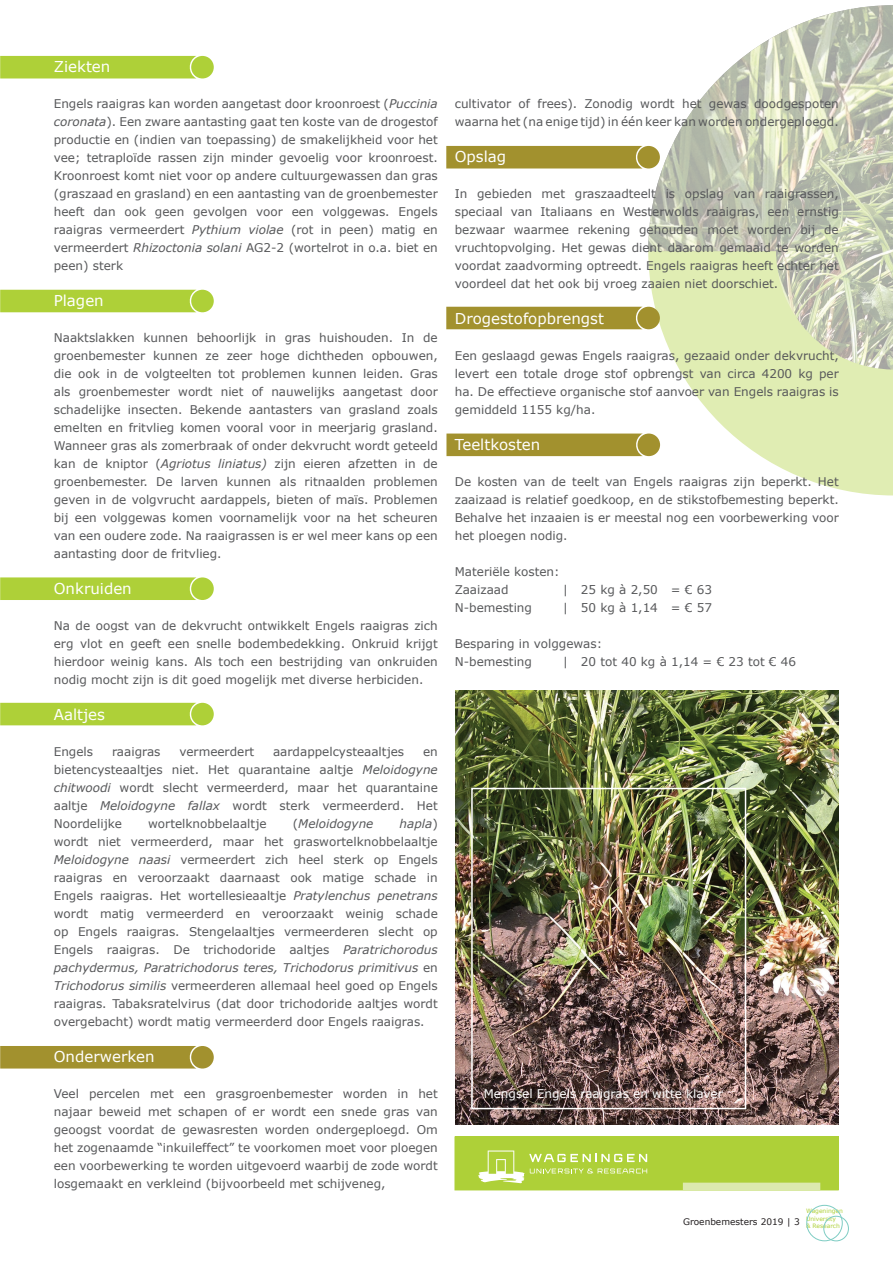
<style>
.page{position:relative;width:893px;height:1263px;background:#fff}
.page>*{position:absolute;margin:0;border:0;box-sizing:border-box;transform-origin:0 0}
.t1{font:15px "Verdana";color:#fff}
.t2{font:12px/18px "Verdana";color:#57585a;text-align:justify}
.t3{font:12px "Verdana";color:#fff}
.t4{font:italic 12px "Verdana";color:#57585a}
.t5{font:9px "Verdana";color:#231f20}
.t6{font:6px/7.2px "Verdana";color:#aed038}
.s1{font-style:italic}
.s2{font-style:normal}
</style>
<div class="page">
<div style="left:807px;top:1205px;width:35px;height:36px;border:1px solid #7eccc3;border-radius:50%"></div>
<div style="left:824px;top:1216px;width:25px;height:25px;border:1px solid #7eccc3;border-radius:50%"></div>
<svg style="left:456px;top:5px;width:437px;height:491px"></svg>
<div style="left:446px;top:307px;width:197px;height:22px;background:#a2912e"></div>
<div style="left:637px;top:307px;width:23px;height:22px;background:#a2912e;border-radius:50%"></div>
<div style="left:446px;top:433px;width:197px;height:23px;background:#a2912e"></div>
<div style="left:637px;top:433px;width:23px;height:23px;background:#a2912e;border-radius:50%"></div>
<div style="left:0;top:56px;width:196px;height:22px;background:#aed038"></div>
<div style="left:191px;top:56px;width:23px;height:22px;background:#aed038;border-radius:50%"></div>
<div style="left:0;top:577px;width:196px;height:23px;background:#aed038"></div>
<div style="left:191px;top:577px;width:23px;height:23px;background:#aed038;border-radius:50%"></div>
<svg style="left:0;top:289px;width:196px;height:24px;background:#b3d345"></svg>
<div style="left:191px;top:290px;width:23px;height:22px;background:#aed038;border-radius:50%"></div>
<div style="left:0;top:703px;width:196px;height:22px;background:#aed038"></div>
<div style="left:191px;top:703px;width:23px;height:22px;background:#aed038;border-radius:50%"></div>
<div style="left:0;top:1046px;width:196px;height:22px;background:#a2912e"></div>
<div style="left:191px;top:1046px;width:23px;height:22px;background:#a2912e;border-radius:50%"></div>
<div style="left:446px;top:146px;width:197px;height:22px;background:#a2912e"></div>
<div style="left:637px;top:146px;width:23px;height:22px;background:#a2912e;border-radius:50%"></div>
<svg style="left:728px;top:1190px;width:75px;height:1px"></svg>
<svg style="left:455px;top:1136px;width:384px;height:54px;background:#b4d347"></svg>
<img style="left:456px;top:690px;width:382px;height:435px">
<div style="left:471px;top:788px;width:275px;height:321px;border:2px solid #fff"></div>
<p class="t1" style="left:54px;top:56px;width:58px">Ziekten</p>
<p class="t2" style="left:54px;top:95px;width:385px">Engels raaigras kan worden aangetast door kroonroest (<span class="s1">Puccinia coronata</span>). Een zware aantasting gaat ten koste van de drogestof productie en (indien van toepassing) de smakelijkheid voor het vee; tetraploïde rassen zijn minder gevoelig voor kroonroest.<br>Kroonroest komt niet voor op andere cultuurgewassen dan gras (graszaad en grasland) en een aantasting van de groenbemester heeft dan ook geen gevolgen voor een volggewas. Engels raaigras vermeerdert <span class="s1">Pythium violae</span> (rot in peen) matig en vermeerdert <span class="s1">Rhizoctonia solani</span> AG2-2 (wortelrot in o.a. biet en peen) sterk</p>
<p class="t1" style="left:54px;top:290px;width:51px">Plagen</p>
<p class="t2" style="left:54px;top:329px;width:385px">Naaktslakken kunnen behoorlijk in gras huishouden. In de groenbemester kunnen ze zeer hoge dichtheden opbouwen, die ook in de volgteelten tot problemen kunnen leiden. Gras als groenbemester wordt niet of nauwelijks aangetast door schadelijke insecten. Bekende aantasters van grasland zoals emelten en fritvlieg komen vooral voor in meerjarig grasland.<br>Wanneer gras als zomerbraak of onder dekvrucht wordt geteeld kan de kniptor (<span class="s1">Agriotus liniatus)</span> zijn eieren afzetten in de groenbemester. De larven kunnen als ritnaalden problemen geven in de volgvrucht aardappels, bieten of maïs. Problemen bij een volggewas komen voornamelijk voor na het scheuren van een oudere zode. Na raaigrassen is er wel meer kans op een aantasting door de fritvlieg.</p>
<p class="t1" style="left:54px;top:578px;width:79px">Onkruiden</p>
<p class="t2" style="left:54px;top:617px;width:385px">Na de oogst van de dekvrucht ontwikkelt Engels raaigras zich erg vlot en geeft een snelle bodembedekking. Onkruid krijgt hierdoor weinig kans. Als toch een bestrijding van onkruiden nodig mocht zijn is dit goed mogelijk met diverse herbiciden.</p>
<p class="t1" style="left:54px;top:704px;width:53px">Aaltjes</p>
<p class="t2" style="left:54px;top:743px;width:41px">Engels</p>
<p class="t2" style="left:112px;top:743px;width:50px">raaigras</p>
<p class="t2" style="left:179px;top:743px;width:76px">vermeerdert</p>
<p class="t2" style="left:273px;top:743px;width:133px">aardappelcysteaaltjes</p>
<p class="t2" style="left:54px;top:743px;width:385px;text-indent:369px">en bietencysteaaltjes niet. Het quarantaine aaltje <span class="s1">Meloidogyne chitwoodi</span> wordt slecht vermeerderd, maar het quarantaine aaltje <span class="s1">Meloidogyne fallax</span> wordt sterk vermeerderd. Het Noordelijke</p>
<p class="t2" style="left:54px;top:815px;width:385px;text-indent:346px"><span class="s1">hapla</span>) wordt niet vermeerderd, maar het graswortelknobbelaaltje <span class="s1">Meloidogyne naasi</span> vermeerdert zich heel sterk op Engels raaigras en veroorzaakt daarnaast ook matige schade in Engels raaigras. Het wortellesieaaltje <span class="s1">Pratylenchus penetrans </span>wordt matig vermeerderd en veroorzaakt weinig schade op Engels raaigras. Stengelaaltjes vermeerderen slecht op Engels raaigras. De trichodoride aaltjes <span class="s1">Paratrichorodus pachydermus, Paratrichodorus teres, Trichodorus primitivus</span> en <span class="s1">Trichodorus similis</span> vermeerderen allemaal heel goed op Engels raaigras. Tabaksratelvirus (dat door trichodoride aaltjes wordt overgebacht) wordt matig vermeerderd door Engels raaigras.</p>
<p class="t1" style="left:54px;top:1046px;width:102px">Onderwerken</p>
<p class="t2" style="left:54px;top:1085px;width:385px">Veel percelen met een grasgroenbemester worden in het najaar beweid met schapen of er wordt een snede gras van geoogst voordat de gewasresten worden ondergeploegd. Om het zogenaamde “inkuileffect” te voorkomen moet voor ploegen een voorbewerking te worden uitgevoerd waarbij de zode wordt losgemaakt en verkleind (bijvoorbeeld met schijveneg,</p>
<p class="t2" style="left:148px;top:815px;width:120px">wortelknobbelaaltje</p>
<p class="t4" style="left:293px;top:815px;width:82px"><span class="s2">(</span>Meloidogyne</p>
<p class="t2" style="left:455px;top:95px;width:385px">cultivator of frees). Zonodig wordt het gewas doodgespoten waarna het (na enige tijd) in één keer kan worden ondergeploegd.</p>
<p class="t1" style="left:455px;top:146px;width:53px">Opslag</p>
<p class="t2" style="left:455px;top:185px;width:385px">In gebieden met graszaadteelt is opslag van raaigrassen, speciaal van Italiaans en Westerwolds raaigras, een ernstig bezwaar waarmee rekening gehouden moet worden bij de vruchtopvolging. Het gewas dient daarom gemaaid te worden voordat zaadvorming optreedt. Engels raaigras heeft echter het voordeel dat het ook bij vroeg zaaien niet doorschiet.</p>
<p class="t1" style="left:455px;top:308px;width:151px">Drogestofopbrengst</p>
<p class="t2" style="left:455px;top:347px;width:385px">Een geslaagd gewas Engels raaigras, gezaaid onder dekvrucht, levert een totale droge stof opbrengst van circa 4200 kg per ha. De effectieve organische stof aanvoer van Engels raaigras is gemiddeld 1155 kg/ha.</p>
<p class="t1" style="left:455px;top:434px;width:87px">Teeltkosten</p>
<p class="t2" style="left:455px;top:473px;width:385px">De kosten van de teelt van Engels raaigras zijn beperkt. Het zaaizaad is relatief goedkoop, en de stikstofbemesting beperkt.<br>Behalve het inzaaien is er meestal nog een voorbewerking voor het ploegen nodig.</p>
<p class="t2" style="left:455px;top:563px;width:106px">Materiële kosten:<br>Zaaizaad</p>
<p class="t2" style="left:563px;top:581px;width:151px">| 25 kg à 2,50 = € 63</p>
<p class="t2" style="left:455px;top:599px;width:79px">N-bemesting</p>
<p class="t2" style="left:563px;top:599px;width:151px">| 50 kg à 1,14 = € 57</p>
<p class="t2" style="left:455px;top:635px;width:149px">Besparing in volggewas:<br>N-bemesting</p>
<p class="t2" style="left:563px;top:653px;width:235px">| 20 tot 40 kg à 1,14 = € 23 tot € 46</p>
<p class="t3" style="left:484px;top:1085px;width:241px">Mengsel Engels raaigras en witte klaver</p>
<p class="t5" style="left:683px;top:1215px;width:118px">Groenbemesters 2019 | 3</p>
<p class="t6" style="left:806px;top:1207px;width:38px">Wageningen<br>University<br>&amp; Research</p>
</div>
